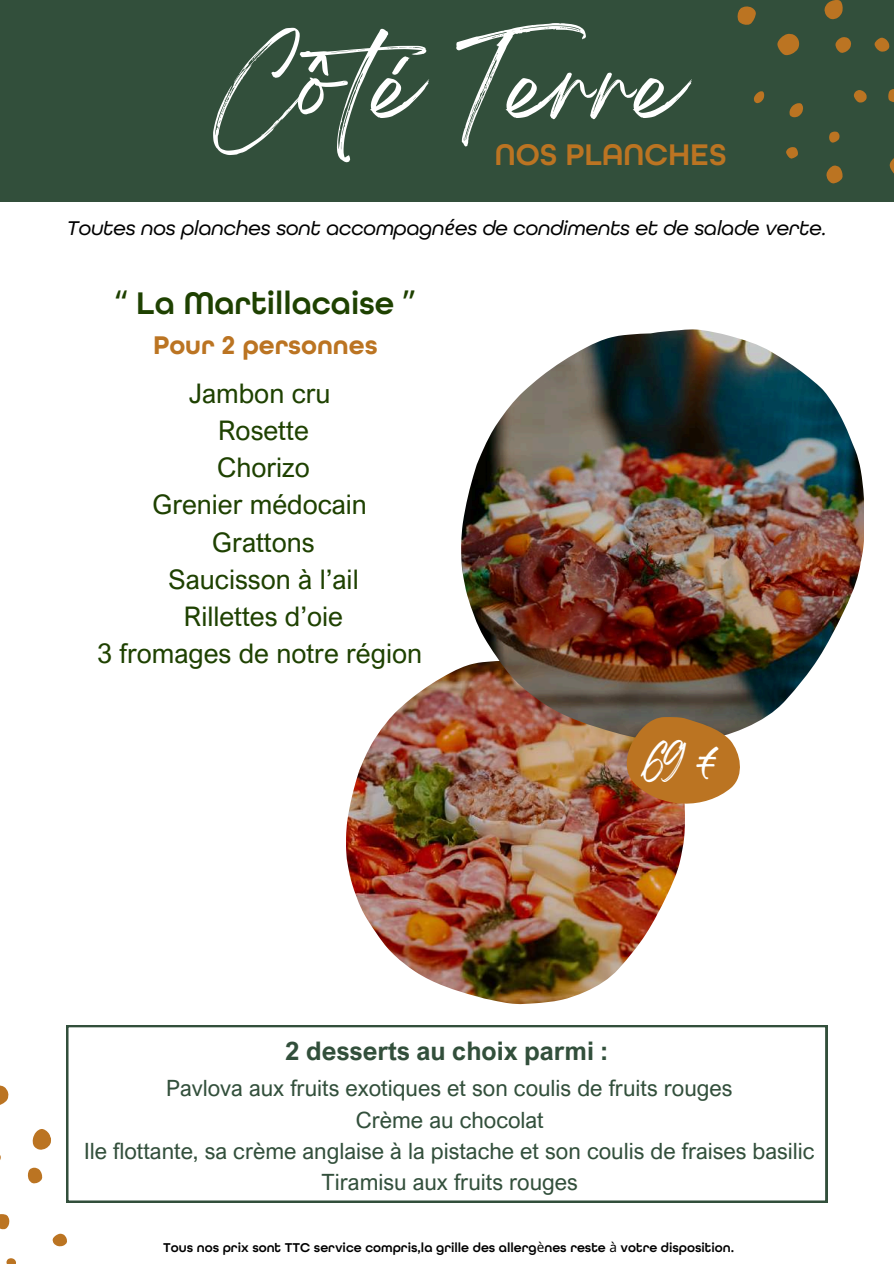
<style>
.page{position:relative;width:894px;height:1264px;background:#fff}
.page>*{position:absolute;margin:0;border:0;box-sizing:border-box;transform-origin:0 0}
.t1{font:90px "Breathing";color:#fff}
.t2{font:39.3px "Breathing";color:#fff}
.t3{font:33px "FONTSPRINGDEMO All Round Gothic Demi";color:#1e4101}
.t4{font:31.5px "FONTSPRINGDEMO All Round Gothic Demi";color:#bb7422}
.t5{font:27px/37.2px "Arial Nova";color:#1e4101;text-align:center}
.t6{font:27px "FONTSPRINGDEMO All Round Gothic Semi";color:#bb7422}
.t7{font:700 25.65px "Arial Nova";color:#324f3b}
.t8{font:22.35px/31.2px "Arial Nova";color:#324f3b;text-align:center}
.t9{font:italic 21px "FONTSPRINGDEMO All Round Gothic Text";color:#000}
.t10{font:13.5px "FONTSPRINGDEMO All Round Gothic Demi";color:#000}
.s1{font-family:"Noto Sans"}
</style>
<div class="page">
<div style="left:0;top:0;width:893px;height:201px;background:#324f3b"></div>
<svg style="left:824px;top:0;width:19px;height:20px"></svg>
<svg style="left:777px;top:33px;width:23px;height:23px"></svg>
<svg style="left:835px;top:37px;width:16px;height:16px"></svg>
<svg style="left:853px;top:90px;width:14px;height:13px"></svg>
<svg style="left:786px;top:147px;width:12px;height:12px"></svg>
<svg style="left:829px;top:131px;width:11px;height:12px"></svg>
<svg style="left:826px;top:165px;width:17px;height:19px"></svg>
<svg style="left:754px;top:91px;width:11px;height:13px"></svg>
<svg style="left:874px;top:37px;width:16px;height:15px"></svg>
<svg style="left:888px;top:89px;width:5px;height:13px"></svg>
<svg style="left:737px;top:6px;width:19px;height:19px"></svg>
<svg style="left:789px;top:103px;width:14px;height:15px"></svg>
<svg style="left:889px;top:159px;width:4px;height:13px"></svg>
<img style="left:346px;top:668px;width:338px;height:336px">
<img style="left:461px;top:329px;width:402px;height:412px">
<svg style="left:623px;top:716px;width:121px;height:94px;background:#b47c40"></svg>
<svg style="left:66px;top:1025px;width:761px;height:177px"></svg>
<svg style="left:6px;top:1258px;width:10px;height:5px"></svg>
<svg style="left:52px;top:1233px;width:15px;height:14px"></svg>
<svg style="left:0;top:1214px;width:10px;height:16px"></svg>
<svg style="left:27px;top:1167px;width:16px;height:17px"></svg>
<svg style="left:0;top:1085px;width:9px;height:20px"></svg>
<svg style="left:32px;top:1129px;width:19px;height:21px"></svg>
<h1 class="t1" style="left:214px;top:59px;width:469px">Côté Terre</h1>
<h3 class="t4" style="left:494px;top:136px;width:233px">NOS PLANCHES</h3>
<p class="t9" style="left:67px;top:215px;width:761px">Toutes nos planches sont accompagn<span class="s1">é</span>es de condiments et de salade verte.</p>
<h3 class="t3" style="left:116px;top:283px;width:301px"><span class="s1">“</span> La Martillacaise <span class="s1">”</span></h3>
<p class="t6" style="left:153px;top:329px;width:226px">Pour 2 personnes</p>
<p class="t5" style="left:97px;top:374px;width:326px">Jambon cru<br>Rosette<br>Chorizo<br>Grenier médocain<br>Grattons<br>Saucisson à l’ail<br>Rillettes d’oie<br>3 fromages de notre région</p>
<h2 class="t2" style="left:642px;top:745px;width:77px">69 €</h2>
<p class="t7" style="left:285px;top:1034px;width:324px">2 desserts au choix parmi :</p>
<p class="t8" style="left:84px;top:1072px;width:731px">Pavlova aux fruits exotiques et son coulis de fruits rouges<br>Crème au chocolat<br>Ile flottante, sa crème anglaise à la pistache et son coulis de fraises basilic Tiramisu aux fruits rouges</p>
<p class="t10" style="left:163px;top:1239px;width:572px">Tous nos prix sont TTC service compris,la grille des allerg<span class="s1">è</span>nes reste <span class="s1">à</span> votre disposition.</p>
</div>
